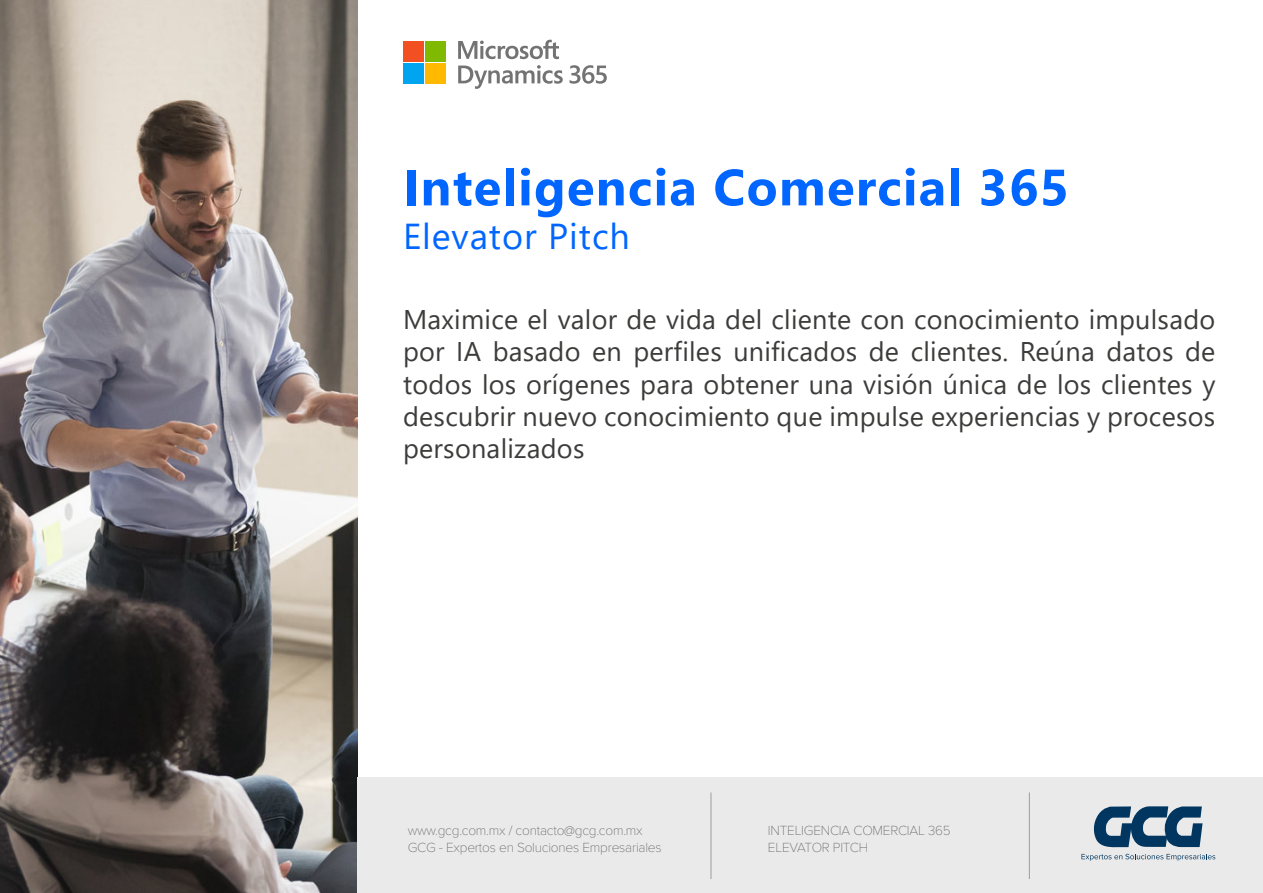
<style>
.page{position:relative;width:1263px;height:893px;background:#fff}
.page>*{position:absolute;margin:0;border:0;box-sizing:border-box;transform-origin:0 0}
.t1{font:700 51px "Segoe UI";letter-spacing:.025em;color:#06f}
.t2{font:36px "Segoe UI";letter-spacing:.025em;color:#06f}
.t3{font:27px/32.4px "Segoe UI";letter-spacing:.01em;color:#3c3c3b;text-align:justify}
.t4{font:100 13.65px/16.5px "Proxima Nova T";letter-spacing:-.015em;color:#575756}
</style>
<div class="page">
<img style="left:0;top:0;width:357px;height:893px">
<div style="left:357px;top:777px;width:906px;height:116px;background:#eaeaea"></div>
<svg style="left:1093px;top:806px;width:109px;height:42px"></svg>
<svg style="left:1081px;top:854px;width:134px;height:7px"></svg>
<hr style="left:711px;top:792px;width:1px;height:87px;background:#9d9d9c">
<hr style="left:1029px;top:792px;width:1px;height:87px;background:#9d9d9c">
<svg style="left:458px;top:65px;width:105px;height:24px"></svg>
<svg style="left:570px;top:65px;width:37px;height:19px"></svg>
<svg style="left:458px;top:40px;width:101px;height:19px"></svg>
<div style="left:403px;top:41px;width:20px;height:20px;background:#f25022"></div>
<div style="left:425px;top:41px;width:20px;height:20px;background:#7fba00"></div>
<div style="left:403px;top:63px;width:20px;height:20px;background:#00a4ef"></div>
<div style="left:425px;top:63px;width:20px;height:20px;background:#ffb900"></div>
<h1 class="t1" style="left:403px;top:139px;width:667px">Inteligencia Comercial 365</h1>
<h2 class="t2" style="left:403px;top:202px;width:228px">Elevator Pitch</h2>
<p class="t3" style="left:403px;top:301px;width:814px">Maximice el valor de vida del cliente con conocimiento impulsado por IA basado en perfiles unificados de clientes. Reúna datos de todos los orígenes para obtener una visión única de los clientes y descubrir nuevo conocimiento que impulse experiencias y procesos personalizados</p>
<p class="t4" style="left:408px;top:821px;width:256px">www.gcg.com.mx / contacto@gcg.com.mx<br>GCG - Expertos en Soluciones Empresariales</p>
<p class="t4" style="left:768px;top:821px;width:184px">INTELIGENCIA COMERCIAL 365<br>ELEVATOR PITCH</p>
</div>
